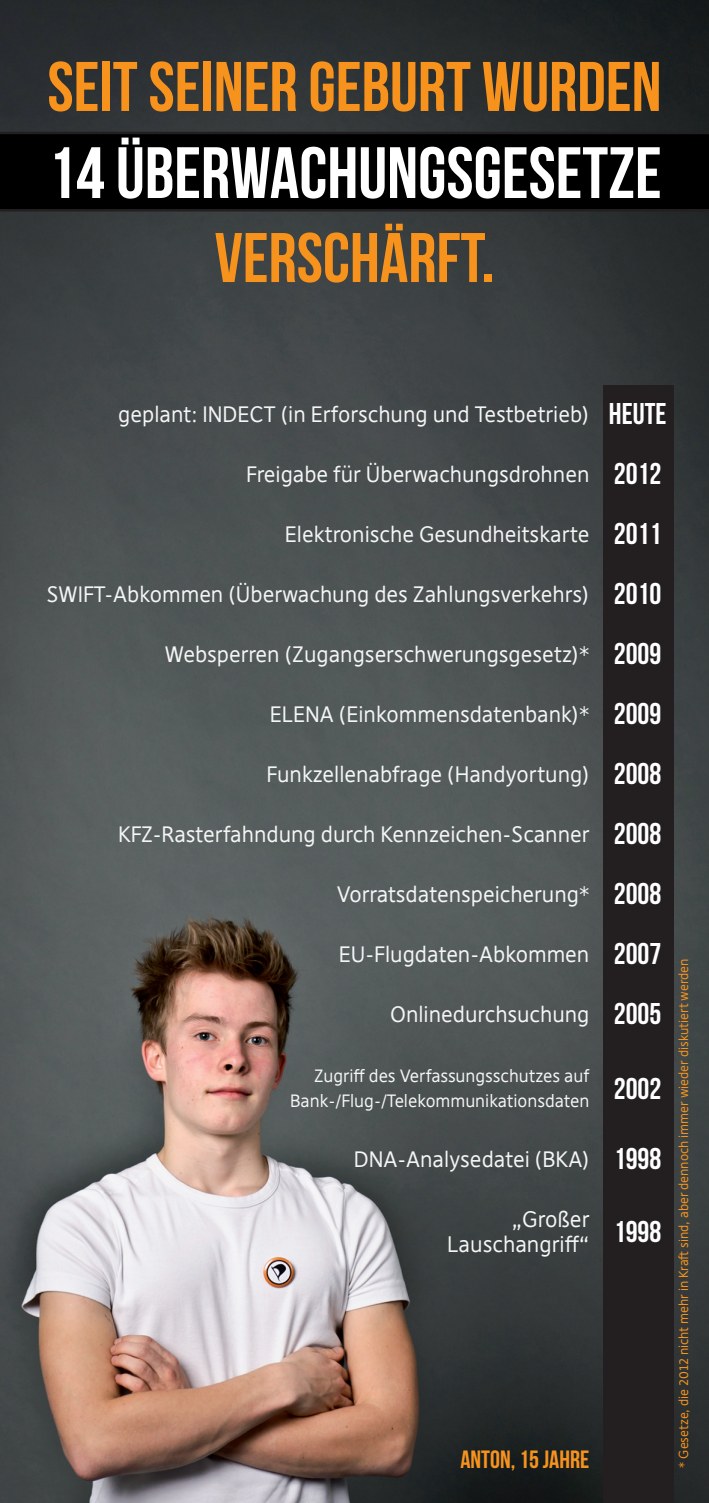
<style>
.page{position:relative;width:709px;height:1503px;background:#fff}
.page>*{position:absolute;margin:0;border:0;box-sizing:border-box;transform-origin:0 0}
.t1{font:72.5px "Bebas Neue";color:#fff}
.t2{font:70px "Bebas Neue";color:#f7931d}
.t3{font:30px/60px "Bebas Neue";color:#fff}
.t4{font:25px "Bebas Neue";color:#f7931d}
.t5{font:21.5px/25px "Deja Web";color:#f4f5f5;text-align:right}
.t6{font:21.25px "Deja Web";color:#f4f5f5}
.t7{font:17px/25px "Deja Web";color:#f4f5f5;text-align:right}
.t8{font:12.5px "Deja Web";color:#f7931d}
</style>
<div class="page">
<img style="left:0;top:0;width:709px;height:1502px">
<div style="left:0;top:132px;width:709px;height:79px;background:#000"></div>
<div style="left:602px;top:386px;width:71px;height:1116px;background:#231f20"></div>
<h2 class="t2" style="left:47px;top:48px;width:615px">SEIT SEINER GEBURT WURDEN</h2>
<h1 class="t1" style="left:47px;top:133px;width:616px">14 ÜBERWACHUNGSGESETZE</h1>
<h2 class="t2" style="left:215px;top:219px;width:281px">VERSCHÄRFT.</h2>
<p class="t6" style="left:118px;top:401px;width:472px">geplant: INDECT (in Erforschung und Testbetrieb)</p>
<p class="t6" style="left:246px;top:461px;width:345px">Freigabe für Überwachungsdrohnen</p>
<p class="t6" style="left:285px;top:521px;width:306px">Elektronische Gesundheitskarte</p>
<p class="t6" style="left:46px;top:581px;width:544px">SWIFT-Abkommen (Überwachung des Zahlungsverkehrs)</p>
<p class="t6" style="left:164px;top:641px;width:426px">Websperren (Zugangserschwerungsgesetz)*</p>
<p class="t6" style="left:270px;top:701px;width:321px">ELENA (Einkommensdatenbank)*</p>
<p class="t6" style="left:267px;top:761px;width:324px">Funkzellenabfrage (Handyortung)</p>
<p class="t6" style="left:118px;top:821px;width:473px">KFZ-Rasterfahndung durch Kennzeichen-Scanner</p>
<p class="t6" style="left:337px;top:881px;width:254px">Vorratsdatenspeicherung*</p>
<p class="t6" style="left:339px;top:941px;width:252px">EU-Flugdaten-Abkommen</p>
<p class="t6" style="left:390px;top:1001px;width:201px">Onlinedurchsuchung</p>
<p class="t7" style="left:290px;top:1063px;width:301px">Zugriff des Verfassungsschutzes auf<br>Bank-/Flug-/Telekommunikationsdaten</p>
<p class="t6" style="left:354px;top:1146px;width:237px">DNA-Analysedatei (BKA)</p>
<p class="t5" style="left:447px;top:1207px;width:144px">„Großer<br>Lauschangriff“</p>
<p class="t4" style="left:460px;top:1445px;width:131px">ANTON, 15 JAHRE</p>
<h3 class="t3" style="left:609px;top:383px;width:59px">HEUTE<br>2012<br>2011<br>2010<br>2009<br>2009<br>2008<br>2008<br>2008<br>2007<br>2005</h3>
<h3 class="t3" style="left:614px;top:1058px;width:49px">2002</h3>
<h3 class="t3" style="left:614px;top:1128px;width:49px">1998</h3>
<h3 class="t3" style="left:614px;top:1200px;width:49px">1998</h3>
<p class="t8" style="left:676px;top:1467px;width:510px;rotate:-90deg">* Gesetze, die 2012 nicht mehr in Kraft sind, aber dennoch immer wieder diskutiert werden</p>
</div>
